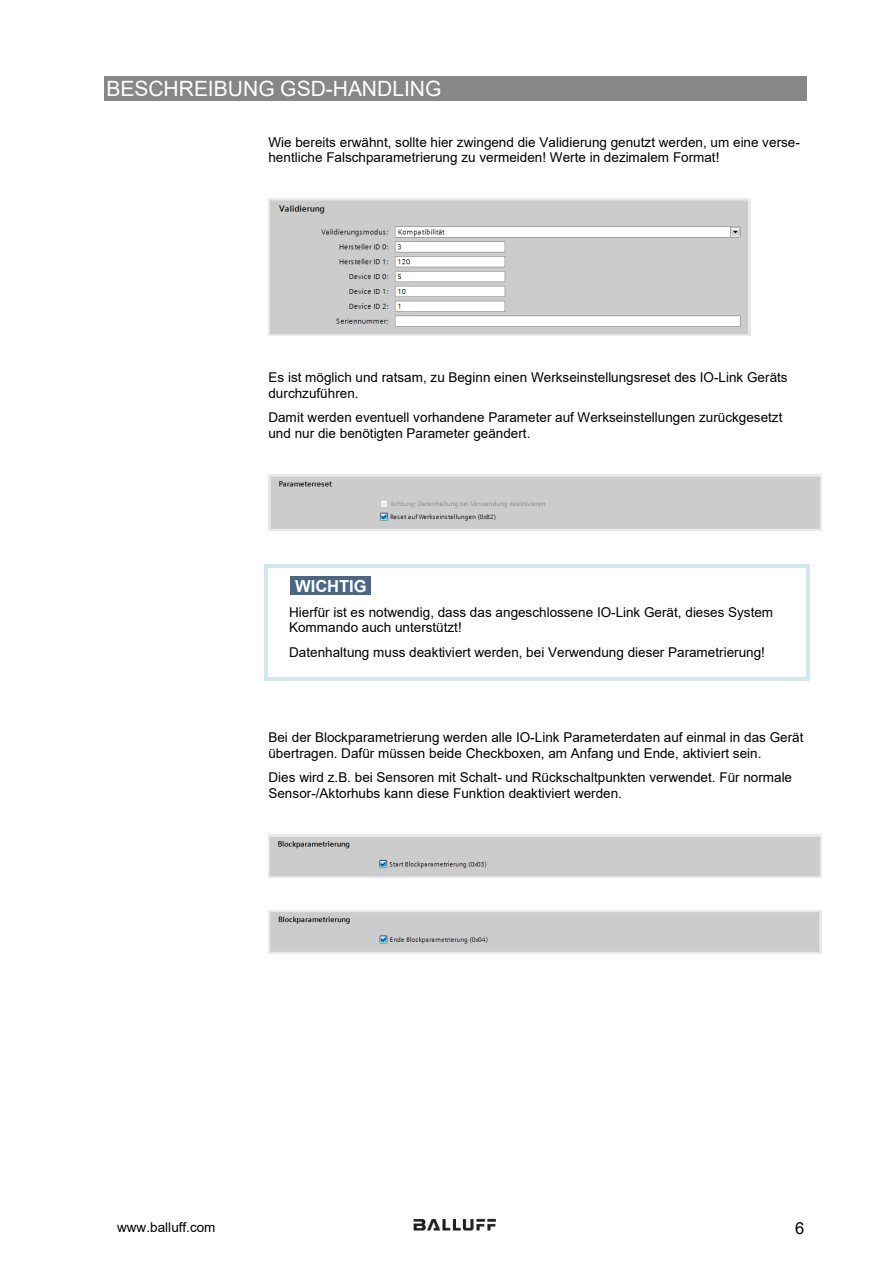
<style>
.page{position:relative;width:893px;height:1263px;background:#fff}
.page>*{position:absolute;margin:0;border:0;box-sizing:border-box;transform-origin:0 0}
.t1{font:21px "Arial";color:#fff}
.t2{font:700 16.5px "Arial";letter-spacing:-.005em;color:#fff}
.t3{font:16.5px "Arial";color:#000}
.t4{font:13.5px/15.5px "Arial";letter-spacing:.005em;color:#000}
</style>
<div class="page">
<div style="left:104px;top:76px;width:702px;height:25px;background:#878787"></div>
<img style="left:414px;top:1219px;width:82px;height:12px">
<div style="left:291px;top:576px;width:80px;height:19px;background:#4a6785"></div>
<svg style="left:264px;top:564px;width:3px;height:12px"></svg>
<hr style="left:267px;top:564px;width:539px;height:3px;background:#d2e8ef">
<hr style="left:806px;top:564px;width:4px;height:12px;background:#d2e8ef">
<hr style="left:264px;top:576px;width:3px;height:101px;background:#d2e8ef">
<svg style="left:264px;top:677px;width:3px;height:4px"></svg>
<hr style="left:267px;top:677px;width:539px;height:4px;background:#d2e8ef">
<hr style="left:806px;top:576px;width:4px;height:101px;background:#d2e8ef">
<svg style="left:806px;top:677px;width:4px;height:4px"></svg>
<img style="left:268px;top:199px;width:483px;height:136px">
<img style="left:268px;top:474px;width:553px;height:56px">
<img style="left:268px;top:834px;width:553px;height:43px">
<img style="left:268px;top:911px;width:553px;height:42px">
<h1 class="t1" style="left:106px;top:74px;width:337px">BESCHREIBUNG GSD-HANDLING</h1>
<p class="t4" style="left:268px;top:134px;width:533px">Wie bereits erwähnt, sollte hier zwingend die Validierung genutzt werden, um eine verse&shy;hentliche Falschparametrierung zu vermeiden! Werte in dezimalem Format!</p>
<p class="t4" style="left:268px;top:370px;width:521px">Es ist möglich und ratsam, zu Beginn einen Werkseinstellungsreset des IO-Link Geräts durchzuführen.</p>
<p class="t4" style="left:268px;top:410px;width:516px">Damit werden eventuell vorhandene Parameter auf Werkseinstellungen zurückgesetzt und nur die benötigten Parameter geändert.</p>
<p class="t2" style="left:295px;top:574px;width:73px">WICHTIG</p>
<p class="t4" style="left:289px;top:604px;width:486px">Hierfür ist es notwendig, dass das angeschlossene IO-Link Gerät, dieses System<br>Kommando auch unterstützt!</p>
<p class="t4" style="left:289px;top:644px;width:477px">Datenhaltung muss deaktiviert werden, bei Verwendung dieser Parametrierung!</p>
<p class="t4" style="left:268px;top:730px;width:537px">Bei der Blockparametrierung werden alle IO-Link Parameterdaten auf einmal in das Gerät übertragen. Dafür müssen beide Checkboxen, am Anfang und Ende, aktiviert sein.</p>
<p class="t4" style="left:268px;top:770px;width:525px">Dies wird z.B. bei Sensoren mit Schalt- und Rückschaltpunkten verwendet. Für normale<br>Sensor-/Aktorhubs kann diese Funktion deaktiviert werden.</p>
<p class="t4" style="left:117px;top:1219px;width:100px">www.balluff.com</p>
<p class="t3" style="left:795px;top:1217px;width:11px">6</p>
</div>
